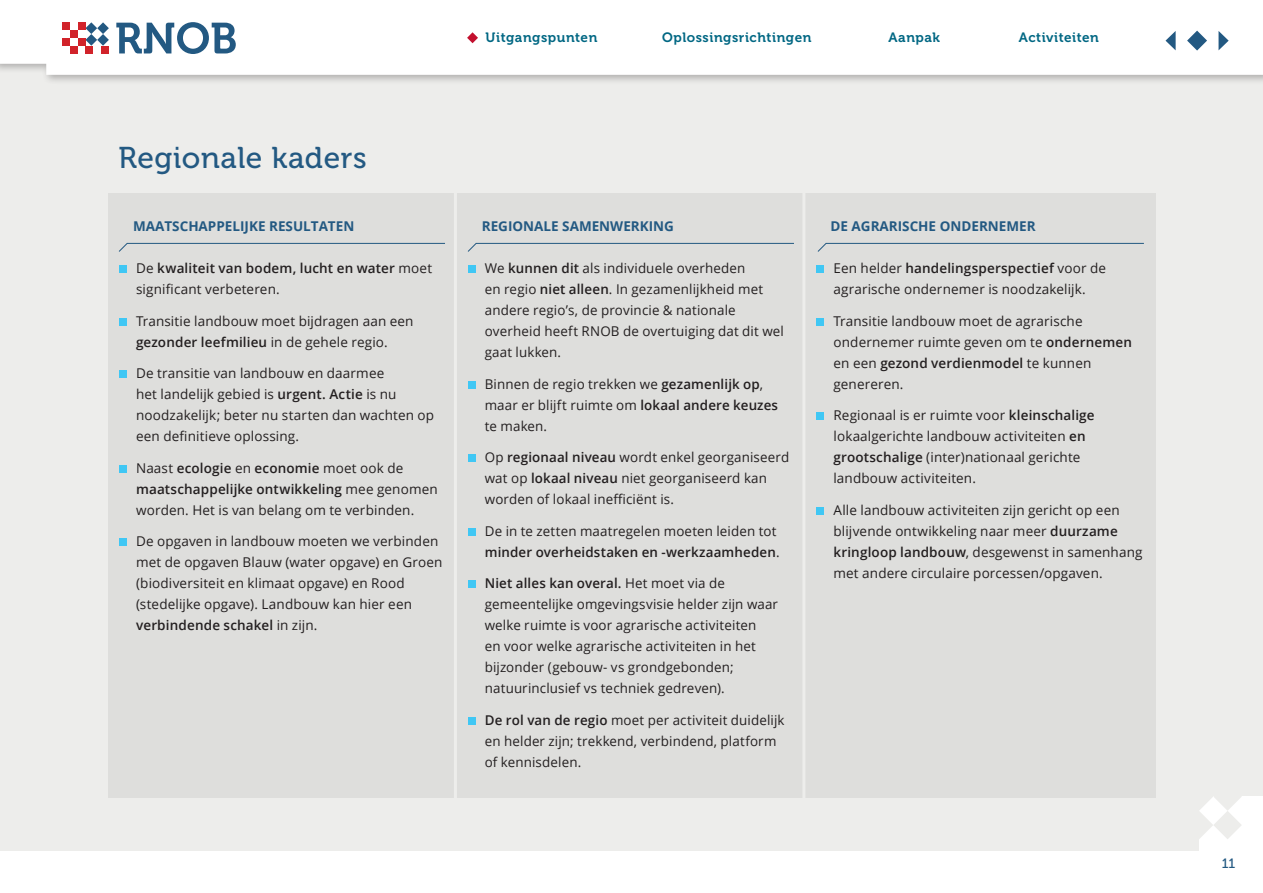
<style>
.page{position:relative;width:1263px;height:893px;background:#fff}
.page>*{position:absolute;margin:0;border:0;box-sizing:border-box;transform-origin:0 0}
.t1{font:30px "Museo 500";letter-spacing:.02em;color:#235982}
.t2{font:13.5px/21px "Open Sans";letter-spacing:.01em;color:#231f20}
.t3{font:700 13.5px "Open Sans";color:#235982}
.t4{font:600 13.5px/21px "Open Sans";letter-spacing:.01em;color:#231f20}
.t5{font:13.5px "Museo 700";letter-spacing:.04em;color:#006783}
.t6{font:13.5px "Museo 500";color:#235982}
.s1{font-weight:400}
.s2{font-weight:600}
</style>
<div class="page">
<div style="left:0;top:60px;width:1263px;height:796px;background:#ededeb"></div>
<div style="left:1199px;top:796px;width:64px;height:60px;background:#fff"></div>
<svg style="left:1199px;top:796px;width:43px;height:43px"></svg>
<div style="left:0;top:851px;width:1263px;height:42px;background:#fff"></div>
<div style="left:108px;top:193px;width:1047px;height:605px;background:#dededc"></div>
<div style="left:468px;top:265px;width:8px;height:8px;background:#40c7f4"></div>
<div style="left:468px;top:381px;width:8px;height:7px;background:#40c7f4"></div>
<div style="left:468px;top:454px;width:8px;height:8px;background:#40c7f4"></div>
<div style="left:468px;top:528px;width:8px;height:8px;background:#40c7f4"></div>
<div style="left:468px;top:580px;width:8px;height:8px;background:#40c7f4"></div>
<div style="left:468px;top:717px;width:8px;height:7px;background:#40c7f4"></div>
<div style="left:816px;top:265px;width:8px;height:8px;background:#40c7f4"></div>
<div style="left:816px;top:318px;width:8px;height:8px;background:#40c7f4"></div>
<div style="left:816px;top:412px;width:8px;height:8px;background:#40c7f4"></div>
<div style="left:816px;top:507px;width:8px;height:7px;background:#40c7f4"></div>
<div style="left:119px;top:265px;width:8px;height:8px;background:#40c7f4"></div>
<div style="left:119px;top:318px;width:8px;height:8px;background:#40c7f4"></div>
<div style="left:119px;top:370px;width:8px;height:8px;background:#40c7f4"></div>
<div style="left:119px;top:465px;width:8px;height:7px;background:#40c7f4"></div>
<div style="left:119px;top:538px;width:8px;height:8px;background:#40c7f4"></div>
<hr style="left:454px;top:182px;width:3px;height:665px;background:#ededeb">
<hr style="left:802px;top:182px;width:3px;height:665px;background:#ededeb">
<div style="left:0;top:0;width:1263px;height:85px;background:#231f20;opacity:.3"></div>
<svg style="left:0;top:0;width:1263px;height:75px"></svg>
<svg style="left:85px;top:22px;width:24px;height:24px"></svg>
<div style="left:62px;top:22px;width:8px;height:8px;background:#d1232a"></div>
<div style="left:78px;top:22px;width:8px;height:8px;background:#d1232a"></div>
<div style="left:70px;top:30px;width:8px;height:8px;background:#d1232a"></div>
<div style="left:70px;top:46px;width:8px;height:7px;background:#d1232a"></div>
<div style="left:86px;top:46px;width:7px;height:7px;background:#d1232a"></div>
<div style="left:101px;top:46px;width:8px;height:7px;background:#d1232a"></div>
<div style="left:62px;top:38px;width:8px;height:8px;background:#d1232a"></div>
<div style="left:78px;top:38px;width:8px;height:8px;background:#d1232a"></div>
<svg style="left:116px;top:22px;width:120px;height:32px"></svg>
<svg style="left:118px;top:243px;width:327px;height:9px"></svg>
<svg style="left:467px;top:243px;width:327px;height:9px"></svg>
<svg style="left:817px;top:243px;width:327px;height:9px"></svg>
<svg style="left:1165px;top:31px;width:10px;height:19px"></svg>
<svg style="left:1218px;top:31px;width:10px;height:19px"></svg>
<svg style="left:1187px;top:31px;width:20px;height:20px"></svg>
<svg style="left:467px;top:32px;width:11px;height:11px"></svg>
<h1 class="t1" style="left:119px;top:141px;width:250px">Regionale kaders</h1>
<p class="t3" style="left:133px;top:217px;width:223px">MAATSCHAPPELIJKE RESULTATEN</p>
<p class="t4" style="left:136px;top:257px;width:298px"><span class="s1">De</span> kwaliteit van bodem, lucht en water <span class="s1">moet significant verbeteren.</span></p>
<p class="t2" style="left:136px;top:310px;width:279px">Transitie landbouw moet bijdragen aan een <span class="s2">gezonder leefmilieu</span> in de gehele regio.</p>
<p class="t2" style="left:136px;top:362px;width:300px">De transitie van landbouw en daarmee<br>het landelijk gebied is <span class="s2">urgent. Actie</span> is nu noodzakelijk; beter nu starten dan wachten op een definitieve oplossing.</p>
<p class="t2" style="left:136px;top:457px;width:303px">Naast <span class="s2">ecologie</span> en <span class="s2">economie</span> moet ook de <span class="s2">maatschappelijke ontwikkeling</span> mee genomen worden. Het is van belang om te verbinden.</p>
<p class="t2" style="left:136px;top:530px;width:308px">De opgaven in landbouw moeten we verbinden met de opgaven Blauw (water opgave) en Groen (biodiversiteit en klimaat opgave) en Rood (stedelijke opgave). Landbouw kan hier een <span class="s2">verbindende schakel</span> in zijn.</p>
<p class="t5" style="left:486px;top:30px;width:113px">Uitgangspunten</p>
<p class="t5" style="left:662px;top:30px;width:151px">Oplossingsrichtingen</p>
<p class="t5" style="left:888px;top:30px;width:53px">Aanpak</p>
<p class="t5" style="left:1019px;top:30px;width:82px">Activiteiten</p>
<p class="t3" style="left:482px;top:217px;width:194px">REGIONALE SAMENWERKING</p>
<p class="t2" style="left:485px;top:257px;width:301px">We <span class="s2">kunnen dit</span> als individuele overheden<br>en regio <span class="s2">niet alleen</span>. In gezamenlijkheid met andere regio’s, de provincie &amp; nationale overheid heeft RNOB de overtuiging dat dit wel gaat lukken.</p>
<p class="t2" style="left:485px;top:373px;width:295px">Binnen de regio trekken we <span class="s2">gezamenlijk op</span>, maar er blijft ruimte om <span class="s2">lokaal andere keuzes </span>te maken.</p>
<p class="t2" style="left:485px;top:446px;width:306px">Op <span class="s2">regionaal niveau</span> wordt enkel georganiseerd wat op <span class="s2">lokaal niveau</span> niet georganiseerd kan worden of lokaal inefficiënt is.</p>
<p class="t2" style="left:485px;top:520px;width:296px">De in te zetten maatregelen moeten leiden tot <span class="s2">minder overheidstaken en -werkzaamheden</span>.</p>
<p class="t2" style="left:485px;top:572px;width:295px"><span class="s2">Niet alles kan overal.</span> Het moet via de gemeentelijke omgevingsvisie helder zijn waar welke ruimte is voor agrarische activiteiten<br>en voor welke agrarische activiteiten in het bijzonder (gebouw- vs grondgebonden; natuurinclusief vs techniek gedreven).</p>
<p class="t2" style="left:485px;top:709px;width:301px"><span class="s2">De rol van de regio</span> moet per activiteit duidelijk en helder zijn; trekkend, verbindend, platform of kennisdelen.</p>
<p class="t3" style="left:830px;top:217px;width:207px">DE AGRARISCHE ONDERNEMER</p>
<p class="t2" style="left:833px;top:257px;width:274px">Een helder <span class="s2">handelingsperspectief</span> voor de agrarische ondernemer is noodzakelijk.</p>
<p class="t2" style="left:833px;top:310px;width:300px">Transitie landbouw moet de agrarische ondernemer ruimte geven om te <span class="s2">ondernemen </span>en een <span class="s2">gezond verdienmodel</span> te kunnen genereren.</p>
<p class="t2" style="left:833px;top:404px;width:263px">Regionaal is er ruimte voor <span class="s2">kleinschalige </span>lokaalgerichte landbouw activiteiten <span class="s2">en grootschalige</span> (inter)nationaal gerichte landbouw activiteiten.</p>
<p class="t2" style="left:833px;top:499px;width:310px">Alle landbouw activiteiten zijn gericht op een blijvende ontwikkeling naar meer <span class="s2">duurzame kringloop landbouw</span>, desgewenst in samenhang met andere circulaire porcessen/opgaven.</p>
<p class="t6" style="left:1222px;top:855px;width:15px">11</p>
</div>
